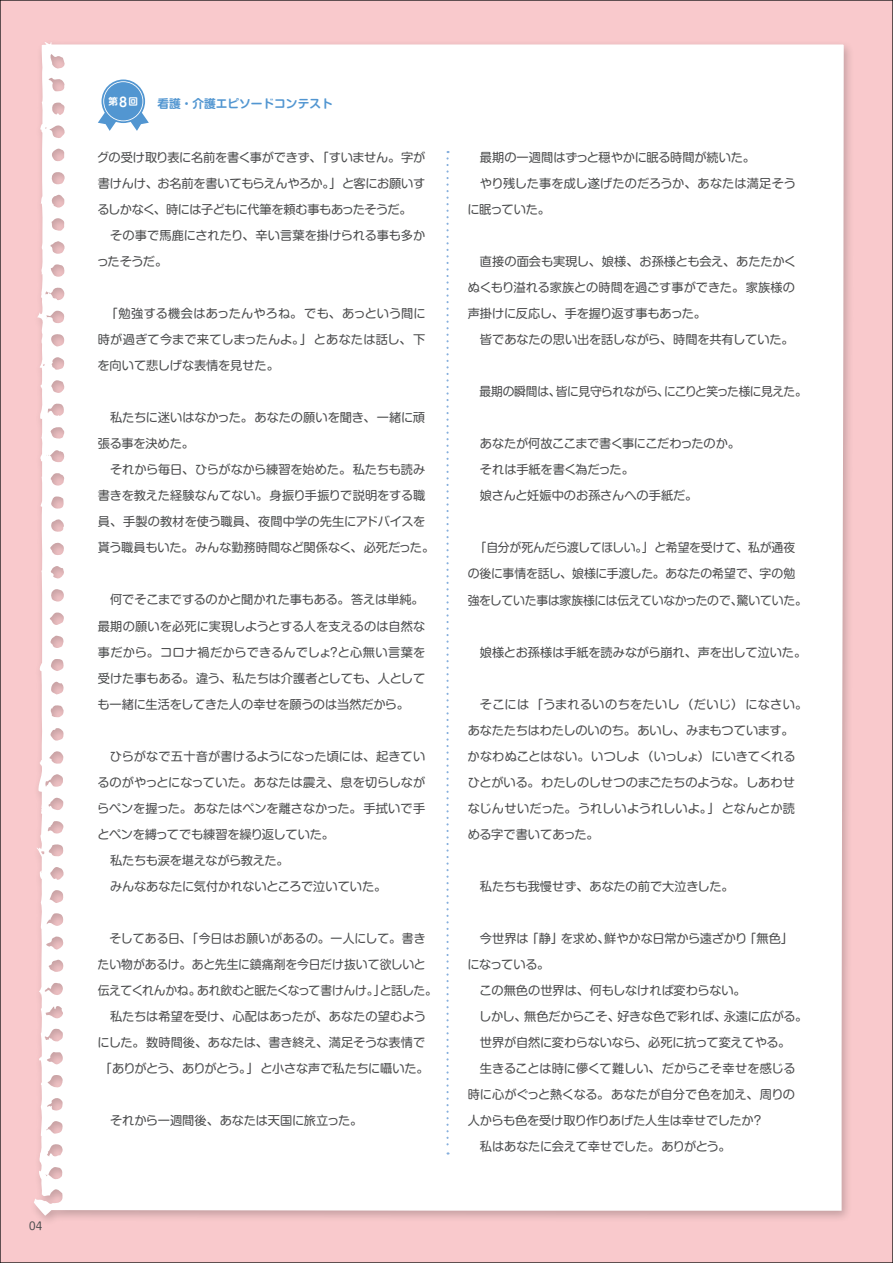
<style>
.page{position:relative;width:893px;height:1263px;background:#f9c9cc}
.page>*{position:absolute;margin:0;border:0;box-sizing:border-box;transform-origin:0 0}
.t1{font:12.15px/26.1px "Shin M Go Pr 6";letter-spacing:-.015em;color:#4b4c4d}
.t2{font:12.15px "Shin M Go Pr 6";letter-spacing:-.04em;color:#4b4c4d}
.t3{font:12.15px "Shin M Go Pr 6";letter-spacing:-.04em;color:#4b4c4d;scale:.96 1}
.t4{font:12.15px "Shin M Go Pr 6";letter-spacing:-.035em;color:#4b4c4d}
.t5{font:700 11.7px "Shin M Go Pr 6 De";color:#5296d1}
.t6{font:10.65px "Shin M Go Pr 6";color:#4b4c4d}
.t7{font:700 9.6px "Shin M Go Pr 6 De";color:#fff}
.s1{font-size:12.75px}
</style>
<div class="page">
<div style="left:29px;top:37px;width:826px;height:1189px;background:#231f20;opacity:.25"></div>
<div style="left:34px;top:41px;width:810px;height:1175px;background:#fff"></div>
<div style="left:102px;top:80px;width:43px;height:43px;background:#5296d1;border-radius:50%"></div>
<svg style="left:98px;top:81px;width:51px;height:50px"></svg>
<svg style="left:446px;top:151px;width:3px;height:1003px"></svg>
<p class="t6" style="left:29px;top:1217px;width:14px">04</p>
<p class="t7" style="left:109px;top:94px;width:31px">第<span class="s1">8</span>回</p>
<p class="t5" style="left:157px;top:94px;width:177px">看護・介護エピソードコンテスト</p>
<p class="t1" style="left:97px;top:143px;width:330px;text-align:justify">グの受け取り表に名前を書く事ができず、「すいません。字が書けんけ、お名前を書いてもらえんやろか。」と客にお願いするしかなく、時には子どもに代筆を頼む事もあったそうだ。</p>
<p class="t1" style="left:97px;top:222px;width:330px;text-indent:13px">その事で馬鹿にされたり、辛い言葉を掛けられる事も多かったそうだ。</p>
<p class="t1" style="left:98px;top:300px;width:329px;text-align:justify;text-indent:8px">「勉強する機会はあったんやろね。でも、あっという間に時が過ぎて今まで来てしまったんよ。」とあなたは話し、下を向いて悲しげな表情を見せた。</p>
<p class="t1" style="left:98px;top:404px;width:329px;text-indent:12px">私たちに迷いはなかった。あなたの願いを聞き、一緒に頑張る事を決めた。</p>
<p class="t1" style="left:98px;top:456px;width:338px;text-indent:12px">それから毎日、ひらがなから練習を始めた。私たちも読み書きを教えた経験なんてない。身振り手振りで説明をする職員、手製の教材を使う職員、夜間中学の先生にアドバイスを貰う職員もいた。みんな勤務時間など関係なく、必死だった。</p>
<p class="t1" style="left:98px;top:586px;width:329px;text-indent:12px">何でそこまでするのかと聞かれた事もある。答えは単純。最期の願いを必死に実現しようとする人を支えるのは自然な事だから。コロナ禍だからできるんでしょ？と心無い言葉を受けた事もある。違う、私たちは介護者としても、人としても一緒に生活をしてきた人の幸せを願うのは当然だから。</p>
<p class="t1" style="left:110px;top:742px;width:317px">ひらがなで五十音が書けるようになった頃には、起きてい</p>
<p class="t1" style="left:97px;top:768px;width:329px">るのがやっとになっていた。あなたは震え、息を切らしなが</p>
<p class="t1" style="left:97px;top:794px;width:329px">らペンを握った。あなたはペンを離さなかった。手拭いで手</p>
<p class="t1" style="left:97px;top:821px;width:238px">とペンを縛ってでも練習を繰り返していた。</p>
<p class="t1" style="left:110px;top:847px;width:180px">私たちも涙を堪えながら教えた。</p>
<p class="t1" style="left:110px;top:873px;width:278px">みんなあなたに気付かれないところで泣いていた。</p>
<p class="t1" style="left:110px;top:925px;width:318px">そしてある日、「今日はお願いがあるの。一人にして。書き</p>
<p class="t1" style="left:98px;top:951px;width:330px">たい物があるけ。あと先生に鎮痛剤を今日だけ抜いて欲しいと</p>
<p class="t2" style="left:98px;top:981px;width:341px">伝えてくれんかね。あれ飲むと眠たくなって書けんけ。」と話した。</p>
<p class="t1" style="left:110px;top:1003px;width:317px">私たちは希望を受け、心配はあったが、あなたの望むよう</p>
<p class="t1" style="left:97px;top:1029px;width:329px">にした。数時間後、あなたは、書き終え、満足そうな表情で</p>
<p class="t4" style="left:100px;top:1059px;width:330px">「ありがとう、ありがとう。」と小さな声で私たちに囁いた。</p>
<p class="t1" style="left:110px;top:1107px;width:254px">それから一週間後、あなたは天国に旅立った。</p>
<p class="t1" style="left:480px;top:143px;width:277px">最期の一週間はずっと穏やかに眠る時間が続いた。</p>
<p class="t1" style="left:480px;top:170px;width:317px">やり残した事を成し遂げたのだろうか、あなたは満足そう</p>
<p class="t1" style="left:467px;top:196px;width:84px">に眠っていた。</p>
<p class="t1" style="left:468px;top:248px;width:330px;text-align:justify;text-indent:12px">直接の面会も実現し、娘様、お孫様とも会え、あたたかくぬくもり溢れる家族との時間を過ごす事ができた。家族様の声掛けに反応し、手を握り返す事もあった。</p>
<p class="t1" style="left:480px;top:326px;width:315px">皆であなたの思い出を話しながら、時間を共有していた。</p>
<p class="t3" style="left:479px;top:382px;width:342px">最期の瞬間は、皆に見守られながら、にこりと笑った様に見えた。</p>
<p class="t1" style="left:480px;top:430px;width:261px">あなたが何故ここまで書く事にこだわったのか。それは手紙を書く為だった。<br>娘さんと妊娠中のお孫さんへの手紙だ。</p>
<p class="t1" style="left:468px;top:534px;width:341px;text-indent:7px">「自分が死んだら渡してほしい。」と希望を受けて、私が通夜の後に事情を話し、娘様に手渡した。あなたの希望で、字の勉強をしていた事は家族様には伝えていなかったので、驚いていた。</p>
<p class="t1" style="left:480px;top:638px;width:328px">娘様とお孫様は手紙を読みながら崩れ、声を出して泣いた。</p>
<p class="t1" style="left:468px;top:690px;width:341px;text-indent:12px">そこには「うまれるいのちをたいし（だいじ）になさい。あなたたちはわたしのいのち。あいし、みまもつています。かなわぬことはない。いつしよ（いっしょ）にいきてくれるひとがいる。わたしのしせつのまごたちのような。しあわせなじんせいだった。うれしいようれしいよ。」となんとか読める字で書いてあった。</p>
<p class="t1" style="left:480px;top:873px;width:255px">私たちも我慢せず、あなたの前で大泣きした。</p>
<p class="t1" style="left:480px;top:925px;width:315px">今世界は「静」を求め、鮮やかな日常から遠ざかり「無色」</p>
<p class="t1" style="left:467px;top:951px;width:83px">になっている。</p>
<p class="t1" style="left:479px;top:977px;width:268px">この無色の世界は、何もしなければ変わらない。</p>
<p class="t1" style="left:479px;top:1003px;width:330px">しかし、無色だからこそ、好きな色で彩れば、永遠に広がる。</p>
<p class="t1" style="left:480px;top:1029px;width:312px">世界が自然に変わらないなら、必死に抗って変えてやる。</p>
<p class="t1" style="left:480px;top:1055px;width:317px">生きることは時に儚くて難しい、だからこそ幸せを感じる</p>
<p class="t1" style="left:468px;top:1081px;width:329px">時に心がぐっと熱くなる。あなたが自分で色を加え、周りの</p>
<p class="t1" style="left:468px;top:1107px;width:297px">人からも色を受け取り作りあげた人生は幸せでしたか？</p>
<p class="t1" style="left:480px;top:1133px;width:252px">私はあなたに会えて幸せでした。ありがとう。</p>
</div>
